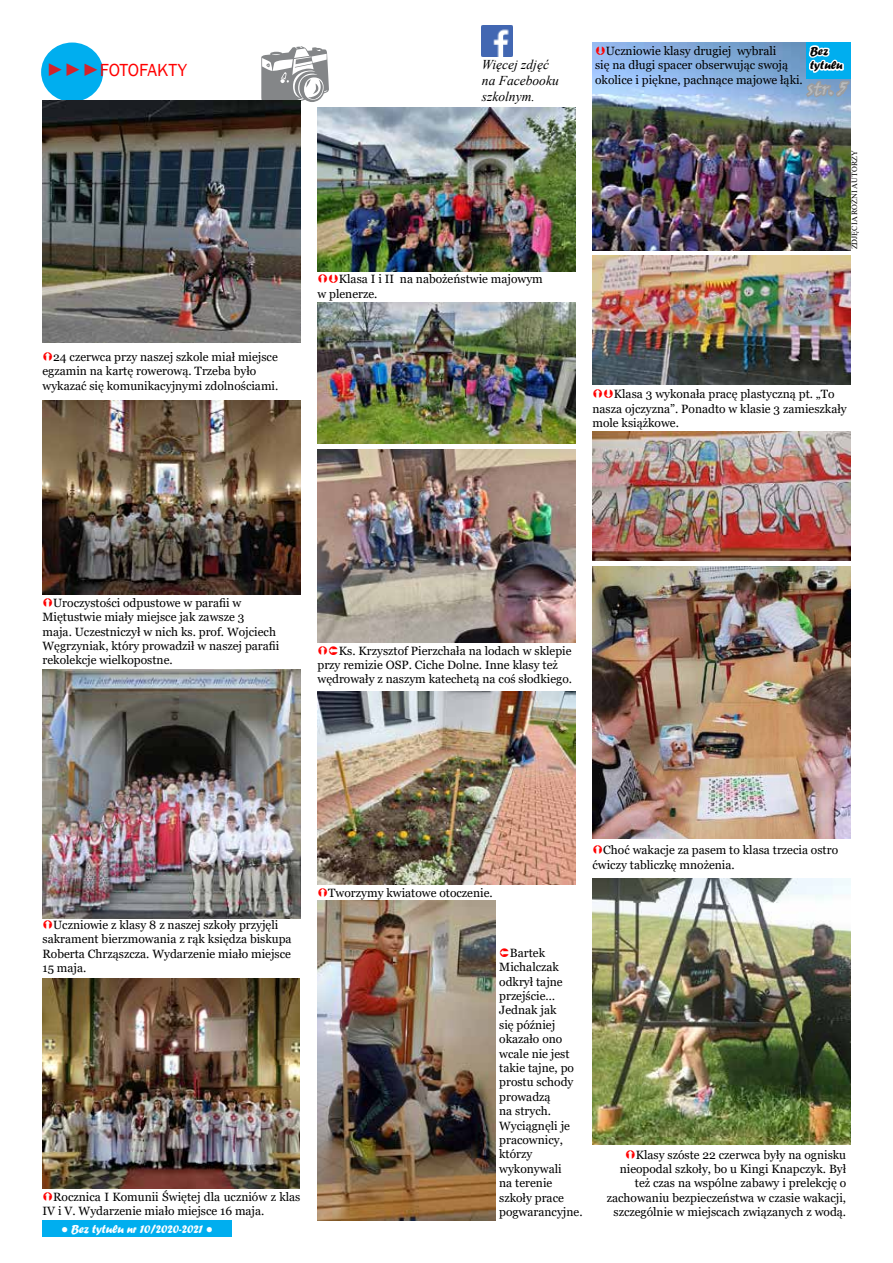
<style>
.page{position:relative;width:893px;height:1263px;background:#fff}
.page>*{position:absolute;margin:0;border:0;box-sizing:border-box;transform-origin:0 0}
.t1{font:18px "Franklin Gothic";letter-spacing:-.01em;color:#f00}
.t2{font:18px "Viner Hand ITC";color:#babcbe}
.t3{font:italic 13.5px/16.2px "Times New Roman";color:#000}
.t4{font:12px/14.4px "Georgia";color:#000}
.t5{font:12px "Forte";letter-spacing:-.01em;color:#fff}
.t6{font:12px/14.4px "Forte";color:#000}
.t7{font:8.1px "Times New Roman";color:#000}
.s1{font-family:"Times New Roman";color:#d2232a}
.s2{color:#d2232a}
.s3{font-family:"Garamond"}
</style>
<div class="page">
<div style="left:43px;top:1220px;width:189px;height:17px;background:#00aeef"></div>
<div style="left:41px;top:43px;width:62px;height:59px;background:#00aeef;border-radius:50%"></div>
<img style="left:482px;top:26px;width:31px;height:30px">
<img style="left:43px;top:401px;width:257px;height:194px">
<img style="left:43px;top:669px;width:257px;height:249px">
<img style="left:43px;top:979px;width:256px;height:209px">
<img style="left:317px;top:302px;width:258px;height:141px">
<img style="left:317px;top:108px;width:258px;height:163px">
<img style="left:317px;top:449px;width:258px;height:194px">
<img style="left:317px;top:691px;width:258px;height:193px">
<img style="left:317px;top:900px;width:178px;height:320px">
<img style="left:592px;top:43px;width:258px;height:208px">
<svg style="left:804px;top:42px;width:47px;height:94px;background:#71accb"></svg>
<img style="left:592px;top:256px;width:258px;height:128px">
<img style="left:592px;top:432px;width:258px;height:129px">
<img style="left:592px;top:567px;width:258px;height:272px">
<img style="left:592px;top:879px;width:258px;height:266px">
<img style="left:43px;top:101px;width:257px;height:241px">
<svg style="left:261px;top:100px;width:68px;height:9px"></svg>
<svg style="left:596px;top:46px;width:9px;height:9px"></svg>
<h1 class="t1" style="left:46px;top:59px;width:142px"><span class="s1">►►</span><span class="s2">►</span>FOTOFAKTY</h1>
<p class="t3" style="left:482px;top:56px;width:78px">Więcej zdjęć na Facebooku szkolnym.</p>
<p class="t4" style="left:43px;top:350px;width:237px;text-indent:11px">24 czerwca przy naszej szkole miał miejsce egzamin na kartę rowerową. Trzeba było wykazać się komunikacyjnymi zdolnościami.</p>
<p class="t4" style="left:317px;top:272px;width:227px;text-indent:21px">Klasa I i II na nabożeństwie majowym w plenerze.</p>
<p class="t4" style="left:595px;top:44px;width:209px;text-indent:11px">Uczniowie klasy drugiej wybrali<br>się na długi spacer obserwując swoją okolice i piękne, pachnące majowe łąki.</p>
<p class="t6" style="left:810px;top:43px;width:34px">Bez tytułu</p>
<h1 class="t2" style="left:808px;top:77px;width:40px">str. 5</h1>
<p class="t7" style="left:849px;top:249px;width:101px;rotate:-90deg">ZDJĘCIA RÓŻNI AUTORZY</p>
<p class="t4" style="left:592px;top:387px;width:256px;text-indent:21px">Klasa 3 wykonała pracę plastyczną pt. „To nasza ojczyzna”. Ponadto w klasie 3 zamieszkały mole książkowe.</p>
<p class="t4" style="left:43px;top:596px;width:238px;text-indent:11px">Uroczystości odpustowe w parafii w Miętustwie miały miejsce jak zawsze 3<br>maja. Uczestniczył w nich ks. prof. Wojciech Węgrzyniak, który prowadził w naszej parafii rekolekcje wielkopostne.</p>
<p class="t4" style="left:317px;top:643px;width:256px;text-indent:21px">Ks. Krzysztof Pierzchała na lodach w sklepie przy remizie OSP. Ciche Dolne. Inne klasy też wędrowały z naszym katechetą na coś słodkiego.</p>
<p class="t4" style="left:43px;top:918px;width:251px;text-indent:11px">Uczniowie z klasy 8 z naszej szkoły przyjęli sakrament bierzmowania z rąk księdza biskupa Roberta Chrząszcza. Wydarzenie miało miejsce 15 maja.</p>
<p class="t4" style="left:43px;top:1190px;width:259px;text-indent:11px">Rocznica I Komunii Świętej dla uczniów z klas<br>IV i V. Wydarzenie miało miejsce 16 maja.</p>
<p class="t5" style="left:61px;top:1222px;width:153px"><span class="s3">●</span> Bez tytułu nr 10/2020-2021 <span class="s3">●</span></p>
<p class="t4" style="left:328px;top:886px;width:166px">Tworzymy kwiatowe otoczenie.</p>
<p class="t4" style="left:592px;top:843px;width:247px;text-indent:11px">Choć wakacje za pasem to klasa trzecia ostro ćwiczy tabliczkę mnożenia.</p>
<p class="t4" style="left:499px;top:946px;width:85px;text-indent:11px">Bartek<br>Michalczak odkrył tajne przejście…<br>Jednak jak<br>się później okazało ono wcale nie jest takie tajne, po prostu schody prowadzą<br>na strych.<br>Wyciągnęli je pracownicy, którzy wykonywali<br>na terenie szkoły prace pogwarancyjne.</p>
<p class="t4" style="left:607px;top:1147px;width:241px;text-align:right">Klasy szóste 22 czerwca były na ognisku nieopodal szkoły, bo u Kingi Knapczyk. Był też czas na wspólne zabawy i prelekcję o zachowaniu bezpieczeństwa w czasie wakacji, szczególnie w miejscach związanych z wodą.</p>
</div>
